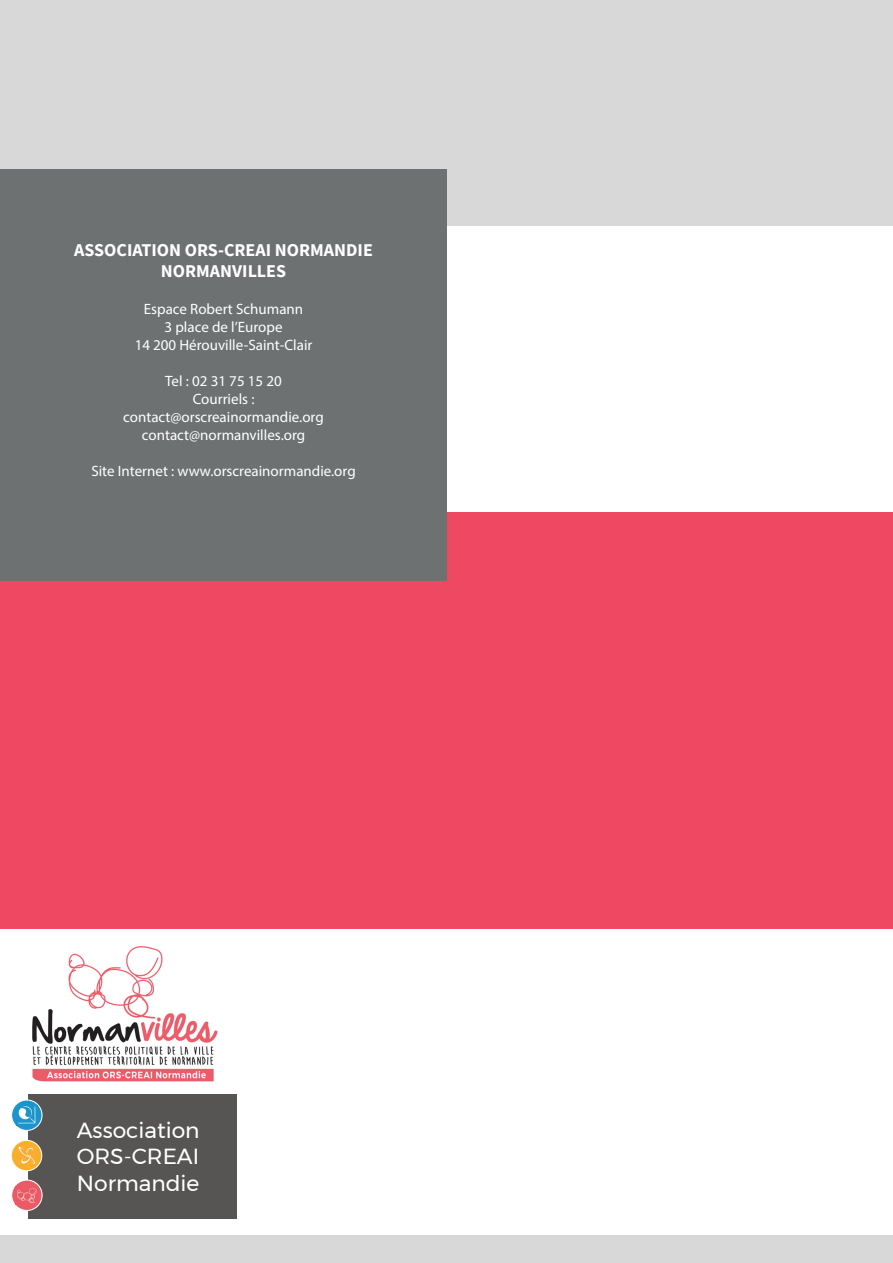
<style>
.page{position:relative;width:893px;height:1263px;background:#fff}
.page>*{position:absolute;margin:0;border:0;box-sizing:border-box;transform-origin:0 0}
.t1{font:21.75px/26.1px "Montserrat";color:#fff;text-align:justify}
.Corps_de_texte{font:700 18px "Source Sans Pro";color:#fff}
.Corps_de_texte-2{font:15px "Myriad Pro";color:#fff}
</style>
<div class="page">
<div style="left:0;top:513px;width:893px;height:416px;background:#ef4862"></div>
<div style="left:0;top:0;width:893px;height:225px;background:#d8d8d9"></div>
<div style="left:0;top:169px;width:447px;height:412px;background:#6d7172"></div>
<div style="left:0;top:1235px;width:893px;height:28px;background:#d8d8d9"></div>
<img style="left:32px;top:946px;width:186px;height:136px">
<div style="left:28px;top:1094px;width:208px;height:125px;background:#565554"></div>
<svg style="left:12px;top:1100px;width:30px;height:30px"></svg>
<div style="left:11px;top:1099px;width:32px;height:32px;border:1px solid #fff;border-radius:50%"></div>
<img style="left:18px;top:1105px;width:20px;height:20px">
<svg style="left:12px;top:1180px;width:30px;height:30px"></svg>
<div style="left:11px;top:1179px;width:32px;height:32px;border:1px solid #fff;border-radius:50%"></div>
<img style="left:16px;top:1186px;width:21px;height:19px">
<svg style="left:11px;top:1140px;width:31px;height:31px"></svg>
<div style="left:11px;top:1140px;width:31px;height:31px;border:1px solid #fff;border-radius:50%"></div>
<div style="left:18px;top:1146px;width:18px;height:19px;background:#fbad33"></div>
<svg style="left:18px;top:1147px;width:17px;height:17px"></svg>
<hr style="left:16px;top:1105px;width:2px;height:20px;background:#1b95cb">
<p class="Corps_de_texte" style="left:74px;top:238px;width:300px">ASSOCIATION ORS-CREAI NORMANDIE</p>
<p class="Corps_de_texte" style="left:161px;top:259px;width:127px">NORMANVILLES</p>
<p class="Corps_de_texte-2" style="left:144px;top:299px;width:161px">Espace Robert Schumann</p>
<p class="Corps_de_texte-2" style="left:165px;top:317px;width:119px">3 place de l’Europe</p>
<p class="Corps_de_texte-2" style="left:135px;top:335px;width:179px">14 200 Hérouville-Saint-Clair</p>
<p class="Corps_de_texte-2" style="left:165px;top:371px;width:118px">Tel : 02 31 75 15 20</p>
<p class="Corps_de_texte-2" style="left:193px;top:389px;width:63px">Courriels :</p>
<p class="Corps_de_texte-2" style="left:123px;top:407px;width:202px">contact@orscreainormandie.org</p>
<p class="Corps_de_texte-2" style="left:142px;top:425px;width:165px">contact@normanvilles.org</p>
<p class="Corps_de_texte-2" style="left:91px;top:461px;width:266px">Site Internet : www.orscreainormandie.org</p>
<p class="t1" style="left:77px;top:1117px;width:124px">Association ORS-CREAI Normandie</p>
</div>
